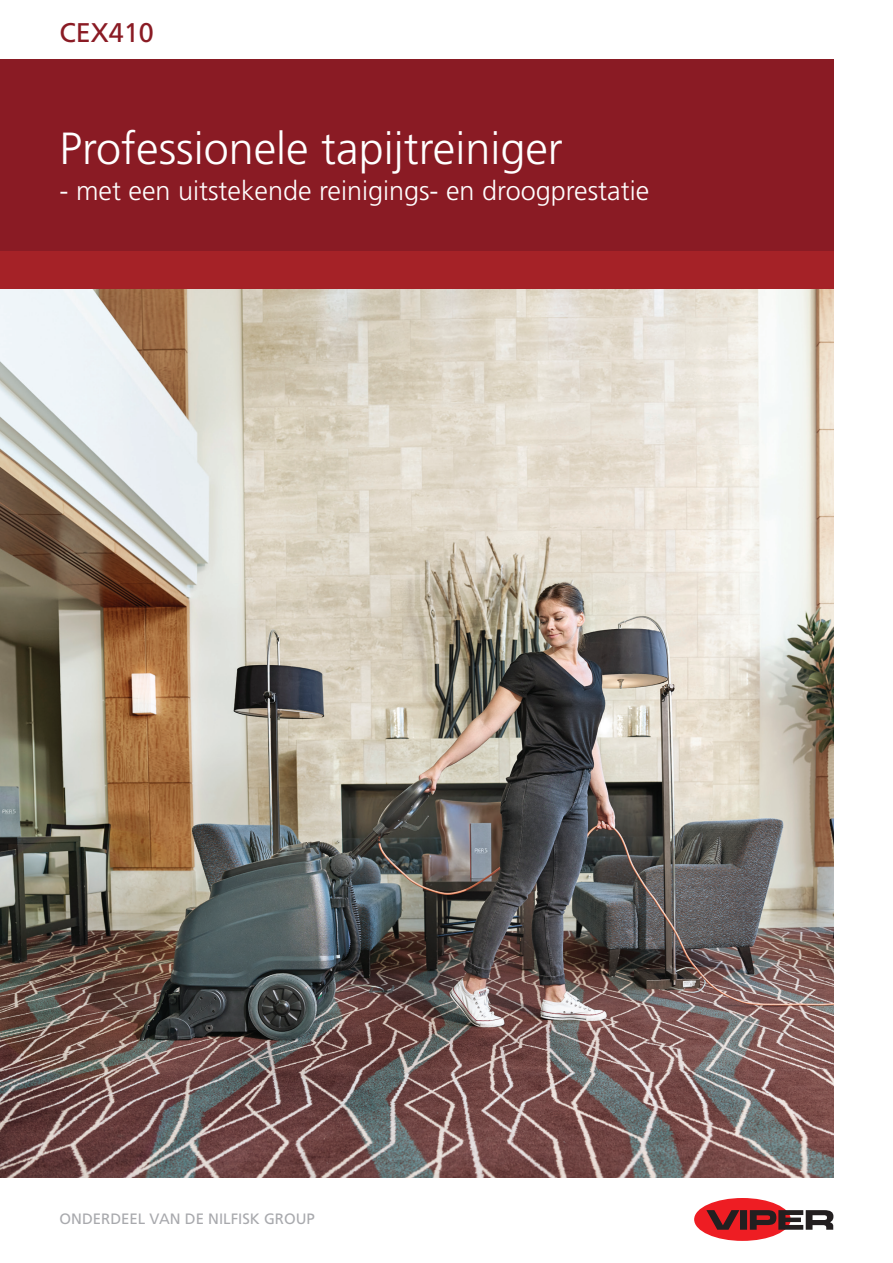
<style>
.page{position:relative;width:893px;height:1263px;background:#fff}
.page>*{position:absolute;margin:0;border:0;box-sizing:border-box;transform-origin:0 0}
.t1{font:300 45px "Frutiger LT Std";color:#fff}
.t2{font:300 27px "Frutiger LT Std";color:#fff}
.t3{font:27px "Frutiger LT Std";color:#8a1b24}
.t4{font:15px "Frutiger LT Std";color:#a8a9ad}
</style>
<div class="page">
<div style="left:0;top:251px;width:833px;height:38px;background:#a52227"></div>
<div style="left:0;top:60px;width:833px;height:191px;background:#8a1b24"></div>
<div style="left:694px;top:1198px;width:97px;height:43px;background:#ee1d23;border-radius:50%"></div>
<svg style="left:706px;top:1210px;width:127px;height:20px"></svg>
<img style="left:0;top:289px;width:833px;height:889px">
<p class="t3" style="left:59px;top:16px;width:96px">CEX410</p>
<h1 class="t1" style="left:60px;top:123px;width:505px">Professionele tapijtreiniger</h1>
<p class="t2" style="left:60px;top:175px;width:591px">- met een uitstekende reinigings- en droogprestatie</p>
<p class="t4" style="left:60px;top:1210px;width:257px">ONDERDEEL VAN DE NILFISK GROUP</p>
</div>
